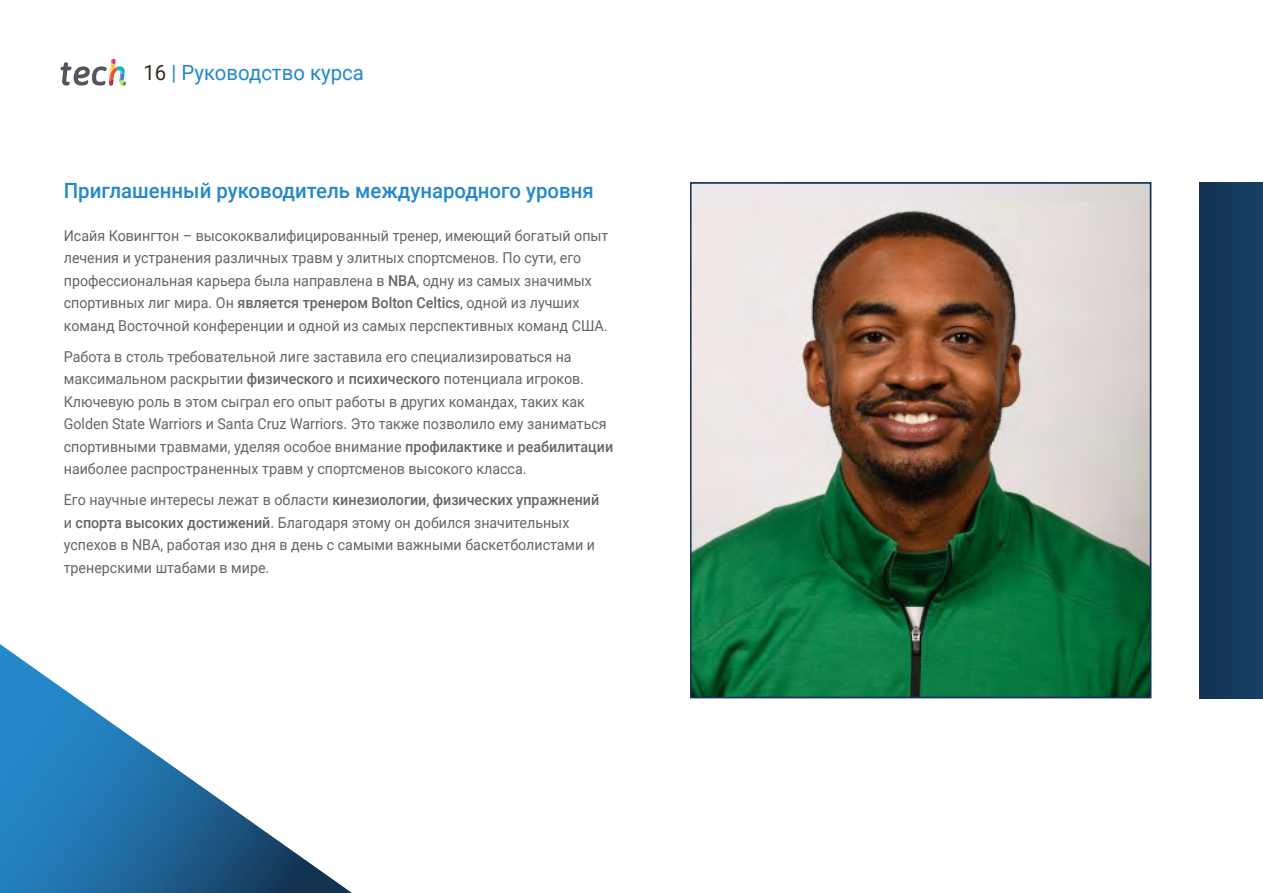
<style>
.page{position:relative;width:1263px;height:893px;background:#fff}
.page>*{position:absolute;margin:0;border:0;box-sizing:border-box;transform-origin:0 0}
.t1{font:500 21px "Roboto";color:#2488c9}
.t2{font:21px "Roboto";color:#2488c9}
.t3{font:15px/22.5px "Roboto";color:#656565;scale:.95 1}
.s1{color:#312e20}
.s2{font-weight:500}
</style>
<div class="page">
<svg style="left:61px;top:59px;width:65px;height:27px"></svg>
<svg style="left:0;top:644px;width:352px;height:249px"></svg>
<div style="left:1199px;top:182px;width:64px;height:516px;background:#14395b"></div>
<svg style="left:693px;top:185px;width:455px;height:510px;background:#7f927b"></svg>
<div style="left:690px;top:182px;width:461px;height:516px;border:2px solid #17304f"></div>
<h1 class="t2" style="left:144px;top:57px;width:222px"><span class="s1">16</span> | Руководство курса</h1>
<h1 class="t1" style="left:64px;top:176px;width:531px">Приглашенный руководитель международного уровня</h1>
<p class="t3" style="left:64px;top:224px;width:575px">Исайя Ковингтон – высококвалифицированный тренер, имеющий богатый опыт лечения и устранения различных травм у элитных спортсменов. По сути, его профессиональная карьера была направлена в <span class="s2">NBA</span>, одну из самых значимых спортивных лиг мира. Он <span class="s2">является тренером Bolton Celtics</span>, одной из лучших команд Восточной конференции и одной из самых перспективных команд США.</p>
<p class="t3" style="left:64px;top:345px;width:580px">Работа в столь требовательной лиге заставила его специализироваться на максимальном раскрытии <span class="s2">физического</span> и <span class="s2">психического</span> потенциала игроков.<br>Ключевую роль в этом сыграл его опыт работы в других командах, таких как Golden State Warriors и Santa Cruz Warriors. Это также позволило ему заниматься спортивными травмами, уделяя особое внимание <span class="s2">профилактике</span> и <span class="s2">реабилитации </span>наиболее распространенных травм у спортсменов высокого класса.</p>
<p class="t3" style="left:64px;top:488px;width:565px">Его научные интересы лежат в области <span class="s2">кинезиологии</span>, <span class="s2">физических упражнений </span>и <span class="s2">спорта высоких достижений</span>. Благодаря этому он добился значительных успехов в NBA, работая изо дня в день с самыми важными баскетболистами и тренерскими штабами в мире.</p>
</div>
